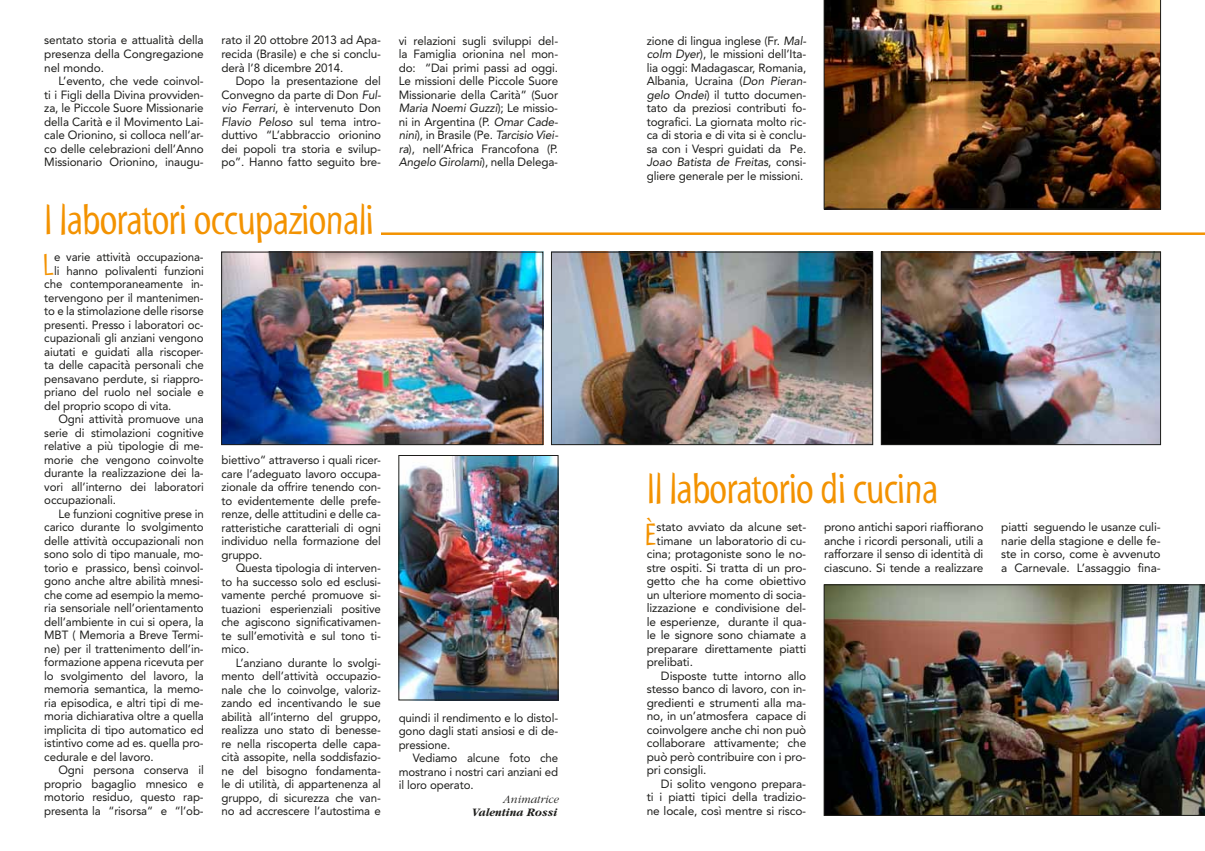
<style>
.page{position:relative;width:1205px;height:851px;background:#fff}
.page>*{position:absolute;margin:0;border:0;box-sizing:border-box;transform-origin:0 0}
.t1{font:43.75px "Myriad Tilt";letter-spacing:-.02em;color:#f39200}
.t2{font:31.5px "Myriad Tilt";color:#f39200}
.t3{font:11.88px/13.5px "Avenir";letter-spacing:-.01em;color:#1d1d1b;text-align:justify}
.t4{font:italic 700 11.88px "Garamond";color:#1d1d1b}
.t5{font:italic 300 11.88px "Garamond";color:#1d1d1b}
.s1{font-style:italic}
</style>
<div class="page">
<img style="left:824px;top:584px;width:381px;height:231px">
<img style="left:223px;top:254px;width:318px;height:188px">
<div style="left:221px;top:252px;width:322px;height:192px;border:1px solid #1d1d1b"></div>
<img style="left:553px;top:254px;width:318px;height:188px">
<div style="left:551px;top:252px;width:322px;height:192px;border:1px solid #1d1d1b"></div>
<img style="left:883px;top:254px;width:275px;height:188px">
<div style="left:881px;top:252px;width:279px;height:192px;border:1px solid #1d1d1b"></div>
<img style="left:401px;top:457px;width:155px;height:241px">
<div style="left:399px;top:455px;width:159px;height:245px;border:1px solid #1d1d1b"></div>
<hr style="left:381px;top:232px;width:824px;height:3px;background:#f39200">
<img style="left:824px;top:0;width:336px;height:209px">
<p class="t3" style="left:44px;top:34px;width:161px">sentato storia e attualità della presenza della Congregazione nel mondo.</p>
<p class="t3" style="left:44px;top:74px;width:161px;text-indent:14px">L’evento, che vede coinvol&shy;ti i Figli della Divina provviden&shy;za, le Piccole Suore Missionarie della Carità e il Movimento Lai&shy;cale Orionino, si colloca nell’ar&shy;co delle celebrazioni dell’Anno Missionario Orionino, inaugu-</p>
<p class="t3" style="left:221px;top:34px;width:161px">rato il 20 ottobre 2013 ad Apa&shy;recida (Brasile) e che si conclu&shy;derà l’8 dicembre 2014.</p>
<p class="t3" style="left:221px;top:74px;width:161px;text-indent:14px">Dopo la presentazione del Convegno da parte di Don <span class="s1">Ful&shy;vio Ferrari</span>, è intervenuto Don <span class="s1">Flavio Peloso</span> sul tema intro&shy;duttivo “L’abbraccio orionino dei popoli tra storia e svilup&shy;po”. Hanno fatto seguito bre-</p>
<h1 class="t1" style="left:44px;top:196px;width:331px">I laboratori occupazionali</h1>
<h2 class="t2" style="left:43px;top:247px;width:12px">L</h2>
<p class="t3" style="left:54px;top:250px;width:151px">e varie attività occupaziona-</p>
<p class="t3" style="left:54px;top:263px;width:151px">li hanno polivalenti funzioni</p>
<p class="t3" style="left:44px;top:277px;width:161px">che contemporaneamente in-</p>
<p class="t3" style="left:44px;top:290px;width:161px">tervengono per il mantenimen-</p>
<p class="t3" style="left:44px;top:304px;width:161px">to e la stimolazione delle risorse</p>
<p class="t3" style="left:44px;top:317px;width:161px">presenti. Presso i laboratori oc-</p>
<p class="t3" style="left:44px;top:331px;width:161px">cupazionali gli anziani vengono</p>
<p class="t3" style="left:44px;top:344px;width:161px">aiutati e guidati alla riscoper-</p>
<p class="t3" style="left:44px;top:358px;width:161px">ta delle capacità personali che</p>
<p class="t3" style="left:44px;top:371px;width:161px">pensavano perdute, si riappro-</p>
<p class="t3" style="left:44px;top:385px;width:161px">priano del ruolo nel sociale e</p>
<p class="t3" style="left:44px;top:398px;width:129px">del proprio scopo di vita.</p>
<p class="t3" style="left:58px;top:412px;width:147px">Ogni attività promuove una</p>
<p class="t3" style="left:44px;top:426px;width:161px">serie di stimolazioni cognitive</p>
<p class="t3" style="left:44px;top:439px;width:161px">relative a più tipologie di me-</p>
<p class="t3" style="left:44px;top:453px;width:161px">morie che vengono coinvolte</p>
<p class="t3" style="left:44px;top:466px;width:161px">durante la realizzazione dei la-</p>
<p class="t3" style="left:44px;top:480px;width:161px">vori all’interno dei laboratori</p>
<p class="t3" style="left:44px;top:493px;width:73px">occupazionali.</p>
<p class="t3" style="left:58px;top:507px;width:147px">Le funzioni cognitive prese in</p>
<p class="t3" style="left:44px;top:520px;width:161px">carico durante lo svolgimento</p>
<p class="t3" style="left:44px;top:534px;width:161px">delle attività occupazionali non</p>
<p class="t3" style="left:44px;top:547px;width:161px">sono solo di tipo manuale, mo-</p>
<p class="t3" style="left:44px;top:561px;width:161px">torio e prassico, bensì coinvol-</p>
<p class="t3" style="left:44px;top:574px;width:161px">gono anche altre abilità mnesi-</p>
<p class="t3" style="left:44px;top:588px;width:161px">che come ad esempio la memo-</p>
<p class="t3" style="left:44px;top:601px;width:161px">ria sensoriale nell’orientamento</p>
<p class="t3" style="left:44px;top:615px;width:161px">dell’ambiente in cui si opera, la</p>
<p class="t3" style="left:44px;top:628px;width:161px">MBT ( Memoria a Breve Termi-</p>
<p class="t3" style="left:44px;top:642px;width:161px">ne) per il trattenimento dell’in-</p>
<p class="t3" style="left:44px;top:655px;width:161px">formazione appena ricevuta per</p>
<p class="t3" style="left:44px;top:669px;width:161px">lo svolgimento del lavoro, la</p>
<p class="t3" style="left:44px;top:682px;width:161px">memoria semantica, la memo-</p>
<p class="t3" style="left:44px;top:696px;width:161px">ria episodica, e altri tipi di me-</p>
<p class="t3" style="left:44px;top:709px;width:161px">moria dichiarativa oltre a quella</p>
<p class="t3" style="left:44px;top:723px;width:161px">implicita di tipo automatico ed</p>
<p class="t3" style="left:44px;top:736px;width:161px">istintivo come ad es. quella pro-</p>
<p class="t3" style="left:44px;top:750px;width:111px">cedurale e del lavoro.</p>
<p class="t3" style="left:58px;top:763px;width:147px">Ogni persona conserva il</p>
<p class="t3" style="left:44px;top:777px;width:161px">proprio bagaglio mnesico e</p>
<p class="t3" style="left:44px;top:790px;width:161px">motorio residuo, questo rap-</p>
<p class="t3" style="left:44px;top:804px;width:161px">presenta la “risorsa“ e “l’ob-</p>
<p class="t3" style="left:221px;top:453px;width:161px">biettivo“ attraverso i quali ricer&shy;care l’adeguato lavoro occupa&shy;zionale da offrire tenendo con&shy;to evidentemente delle prefe&shy;renze, delle attitudini e delle ca&shy;ratteristiche caratteriali di ogni individuo nella formazione del gruppo.</p>
<p class="t3" style="left:221px;top:561px;width:161px;text-indent:14px">Questa tipologia di interven&shy;to ha successo solo ed esclusi&shy;vamente perché promuove si&shy;tuazioni esperienziali positive che agiscono significativamen&shy;te sull’emotività e sul tono ti&shy;mico.</p>
<p class="t3" style="left:221px;top:655px;width:161px;text-indent:14px">L’anziano durante lo svolgi&shy;mento dell’attività occupazio&shy;nale che lo coinvolge, valoriz&shy;zando ed incentivando le sue abilità all’interno del gruppo, realizza uno stato di benesse&shy;re nella riscoperta delle capa&shy;cità assopite, nella soddisfazio&shy;ne del bisogno fondamenta&shy;le di utilità, di appartenenza al gruppo, di sicurezza che van&shy;no ad accrescere l’autostima e</p>
<p class="t3" style="left:399px;top:34px;width:161px">vi relazioni sugli sviluppi del&shy;la Famiglia orionina nel mon&shy;do: “Dai primi passi ad oggi.<br>Le missioni delle Piccole Suore Missionarie della Carità” (Suor <span class="s1">Maria Noemi Guzzi</span>); Le missio&shy;ni in Argentina (P. <span class="s1">Omar Cade&shy;nini</span>), in Brasile (Pe. <span class="s1">Tarcisio Viei&shy;ra</span>), nell’Africa Francofona (P.<br><span class="s1">Angelo Girolami</span>), nella Delega-</p>
<p class="t3" style="left:647px;top:34px;width:161px">zione di lingua inglese (Fr. <span class="s1">Mal&shy;colm Dyer</span>), le missioni dell’Ita&shy;lia oggi: Madagascar, Romania, Albania, Ucraina (<span class="s1">Don Pieran&shy;gelo Ondei</span>) il tutto documen&shy;tato da preziosi contributi fo&shy;tografici. La giornata molto ric&shy;ca di storia e di vita si è conclu&shy;sa con i Vespri guidati da Pe.<br><span class="s1">Joao Batista de Freitas</span>, consi&shy;gliere generale per le missioni.</p>
<p class="t3" style="left:399px;top:711px;width:161px">quindi il rendimento e lo distol&shy;gono dagli stati ansiosi e di de&shy;pressione.</p>
<p class="t3" style="left:399px;top:751px;width:161px;text-indent:14px">Vediamo alcune foto che mostrano i nostri cari anziani ed il loro operato.</p>
<p class="t5" style="left:502px;top:792px;width:57px">Animatrice</p>
<p class="t4" style="left:473px;top:806px;width:87px">Valentina Rossi</p>
<h1 class="t1" style="left:647px;top:464px;width:293px">Il laboratorio di cucina</h1>
<h2 class="t2" style="left:644px;top:517px;width:13px">È</h2>
<p class="t3" style="left:656px;top:520px;width:151px">stato avviato da alcune set-</p>
<p class="t3" style="left:656px;top:533px;width:151px">timane un laboratorio di cu-</p>
<p class="t3" style="left:647px;top:547px;width:161px">cina; protagoniste sono le no-</p>
<p class="t3" style="left:647px;top:560px;width:161px">stre ospiti. Si tratta di un pro-</p>
<p class="t3" style="left:647px;top:574px;width:161px">getto che ha come obiettivo</p>
<p class="t3" style="left:647px;top:587px;width:161px">un ulteriore momento di socia-</p>
<p class="t3" style="left:647px;top:601px;width:161px">lizzazione e condivisione del-</p>
<p class="t3" style="left:647px;top:614px;width:161px">le esperienze, durante il qua-</p>
<p class="t3" style="left:647px;top:628px;width:161px">le le signore sono chiamate a</p>
<p class="t3" style="left:647px;top:641px;width:161px">preparare direttamente piatti</p>
<p class="t3" style="left:647px;top:655px;width:48px">prelibati.</p>
<p class="t3" style="left:661px;top:668px;width:147px">Disposte tutte intorno allo</p>
<p class="t3" style="left:647px;top:682px;width:161px">stesso banco di lavoro, con in-</p>
<p class="t3" style="left:647px;top:695px;width:161px">gredienti e strumenti alla ma-</p>
<p class="t3" style="left:647px;top:709px;width:161px">no, in un’atmosfera capace di</p>
<p class="t3" style="left:647px;top:722px;width:161px">coinvolgere anche chi non può</p>
<p class="t3" style="left:647px;top:736px;width:161px">collaborare attivamente; che</p>
<p class="t3" style="left:647px;top:749px;width:161px">può però contribuire con i pro-</p>
<p class="t3" style="left:647px;top:763px;width:61px">pri consigli.</p>
<p class="t3" style="left:661px;top:776px;width:147px">Di solito vengono prepara-</p>
<p class="t3" style="left:647px;top:790px;width:161px">ti i piatti tipici della tradizio-</p>
<p class="t3" style="left:647px;top:803px;width:161px">ne locale, così mentre si risco-</p>
<p class="t3" style="left:824px;top:520px;width:161px">prono antichi sapori riaffiorano anche i ricordi personali, utili a rafforzare il senso di identità di ciascuno. Si tende a realizzare</p>
<p class="t3" style="left:1001px;top:520px;width:161px">piatti seguendo le usanze culi&shy;narie della stagione e delle fe&shy;ste in corso, come è avvenuto a Carnevale. L’assaggio fina-</p>
</div>
